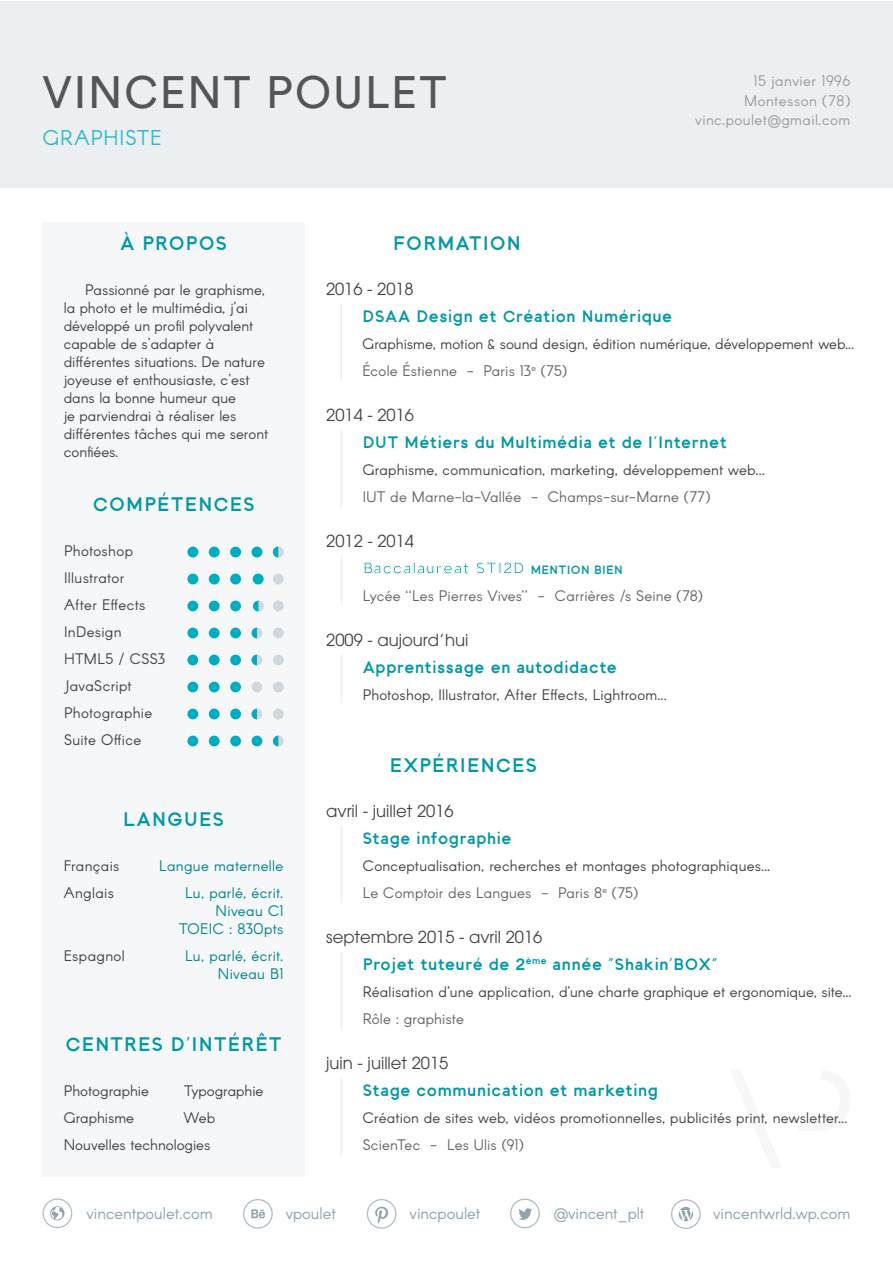
<style>
.page{position:relative;width:893px;height:1263px;background:#fff}
.page>*{position:absolute;margin:0;border:0;box-sizing:border-box;transform-origin:0 0}
.t1{font:45px "Circular Std";letter-spacing:.04em;color:#545555}
.t2{font:21px "Arcon";letter-spacing:.045em;color:#00acc1}
.t3{font:700 19.5px "Toma Sans";letter-spacing:.06em;color:#0097a7}
.Poste{font:700 16.5px "Toma Sans";letter-spacing:.035em;color:#0097a7}
.Date{font:16.5px "UTM Avo";color:#434343}
.t4{font:16.5px "Arcon";color:#90a4ae}
.Contenu{font:15px/18px "Arcon";letter-spacing:.005em;color:#444}
.Lieu{font:15px "Arcon";letter-spacing:.01em;color:#666}
.t5{font:15px/18px "Arcon";letter-spacing:.025em;color:#00838f;text-align:right}
.Contenu-2{font:15px/19.5px "Arcon";letter-spacing:.03em;color:#444;text-align:right}
.Contenu-3{font:15px "Arcon";letter-spacing:.025em;color:#444}
.s1{font-size:13.5px}
.s2{font-size:12px}
</style>
<div class="page">
<div style="left:43px;top:223px;width:262px;height:954px;background:#f5f7f8"></div>
<svg style="left:243px;top:1199px;width:30px;height:30px"></svg>
<svg style="left:43px;top:1198px;width:29px;height:30px"></svg>
<svg style="left:671px;top:1199px;width:30px;height:30px"></svg>
<svg style="left:367px;top:1199px;width:29px;height:30px"></svg>
<svg style="left:510px;top:1198px;width:30px;height:30px"></svg>
<hr style="left:341px;top:826px;width:1px;height:77px;background:#eceff1">
<hr style="left:341px;top:952px;width:1px;height:77px;background:#eceff1">
<hr style="left:341px;top:1078px;width:1px;height:77px;background:#eceff1">
<hr style="left:341px;top:430px;width:1px;height:77px;background:#eceff1">
<hr style="left:340px;top:304px;width:2px;height:77px;background:#eceff1">
<hr style="left:341px;top:556px;width:1px;height:48px;background:#eceff1">
<hr style="left:341px;top:655px;width:1px;height:48px;background:#eceff1">
<svg style="left:273px;top:547px;width:11px;height:10px"></svg>
<svg style="left:273px;top:547px;width:5px;height:10px"></svg>
<div style="left:187px;top:547px;width:11px;height:10px;background:#00acc1;border-radius:50%"></div>
<div style="left:209px;top:547px;width:11px;height:10px;background:#00acc1;border-radius:50%"></div>
<div style="left:230px;top:547px;width:11px;height:10px;background:#00acc1;border-radius:50%"></div>
<div style="left:251px;top:547px;width:11px;height:10px;background:#00acc1;border-radius:50%"></div>
<div style="left:253px;top:574px;width:11px;height:10px;background:#00acc1;border-radius:50%"></div>
<div style="left:187px;top:574px;width:11px;height:10px;background:#00acc1;border-radius:50%"></div>
<div style="left:209px;top:574px;width:11px;height:10px;background:#00acc1;border-radius:50%"></div>
<div style="left:230px;top:574px;width:11px;height:10px;background:#00acc1;border-radius:50%"></div>
<div style="left:273px;top:574px;width:11px;height:10px;background:#cfd8dc;border-radius:50%"></div>
<div style="left:252px;top:682px;width:10px;height:10px;background:#cfd8dc;border-radius:50%"></div>
<div style="left:230px;top:682px;width:11px;height:10px;background:#00acc1;border-radius:50%"></div>
<div style="left:187px;top:682px;width:11px;height:10px;background:#00acc1;border-radius:50%"></div>
<div style="left:209px;top:682px;width:11px;height:10px;background:#00acc1;border-radius:50%"></div>
<div style="left:273px;top:682px;width:11px;height:10px;background:#cfd8dc;border-radius:50%"></div>
<div style="left:187px;top:628px;width:11px;height:10px;background:#00acc1;border-radius:50%"></div>
<div style="left:209px;top:628px;width:11px;height:10px;background:#00acc1;border-radius:50%"></div>
<div style="left:230px;top:628px;width:11px;height:10px;background:#00acc1;border-radius:50%"></div>
<div style="left:273px;top:628px;width:11px;height:10px;background:#cfd8dc;border-radius:50%"></div>
<div style="left:252px;top:628px;width:10px;height:10px;background:#cfd8dc;border-radius:50%"></div>
<svg style="left:252px;top:628px;width:5px;height:10px"></svg>
<svg style="left:253px;top:601px;width:11px;height:10px"></svg>
<svg style="left:253px;top:601px;width:5px;height:10px"></svg>
<div style="left:187px;top:601px;width:11px;height:10px;background:#00acc1;border-radius:50%"></div>
<div style="left:209px;top:601px;width:11px;height:10px;background:#00acc1;border-radius:50%"></div>
<div style="left:230px;top:601px;width:11px;height:10px;background:#00acc1;border-radius:50%"></div>
<div style="left:273px;top:601px;width:11px;height:10px;background:#cfd8dc;border-radius:50%"></div>
<div style="left:187px;top:736px;width:11px;height:10px;background:#00acc1;border-radius:50%"></div>
<div style="left:209px;top:736px;width:11px;height:10px;background:#00acc1;border-radius:50%"></div>
<div style="left:230px;top:736px;width:11px;height:10px;background:#00acc1;border-radius:50%"></div>
<div style="left:252px;top:736px;width:10px;height:10px;background:#00acc1;border-radius:50%"></div>
<svg style="left:273px;top:736px;width:11px;height:10px"></svg>
<svg style="left:273px;top:736px;width:5px;height:10px"></svg>
<div style="left:187px;top:655px;width:11px;height:10px;background:#00acc1;border-radius:50%"></div>
<div style="left:209px;top:655px;width:11px;height:10px;background:#00acc1;border-radius:50%"></div>
<div style="left:230px;top:655px;width:11px;height:10px;background:#00acc1;border-radius:50%"></div>
<div style="left:273px;top:655px;width:11px;height:10px;background:#cfd8dc;border-radius:50%"></div>
<div style="left:252px;top:655px;width:10px;height:10px;background:#cfd8dc;border-radius:50%"></div>
<svg style="left:252px;top:655px;width:5px;height:10px"></svg>
<div style="left:187px;top:709px;width:11px;height:10px;background:#00acc1;border-radius:50%"></div>
<div style="left:209px;top:709px;width:11px;height:10px;background:#00acc1;border-radius:50%"></div>
<div style="left:230px;top:709px;width:11px;height:10px;background:#00acc1;border-radius:50%"></div>
<div style="left:273px;top:709px;width:11px;height:10px;background:#cfd8dc;border-radius:50%"></div>
<div style="left:252px;top:709px;width:10px;height:10px;background:#cfd8dc;border-radius:50%"></div>
<svg style="left:252px;top:709px;width:5px;height:10px"></svg>
<div style="left:1px;top:1px;width:892px;height:186px;background:#eceff1"></div>
<p class="t1" style="left:43px;top:65px;width:405px">VINCENT POULET</p>
<p class="Contenu-2" style="left:695px;top:73px;width:157px">15 janvier 1996<br>Montesson (78) vinc.poulet@gmail.com</p>
<h2 class="t2" style="left:43px;top:124px;width:121px">GRAPHISTE</h2>
<p class="t3" style="left:120px;top:226px;width:109px">À PROPOS</p>
<p class="Contenu" style="left:64px;top:281px;width:206px;text-indent:21px">Passionné par le graphisme, la photo et le multimédia, j'ai développé un profil polyvalent capable de s'adapter à différentes situations. De nature joyeuse et enthousiaste, c'est dans la bonne humeur que<br>je parviendrai à réaliser les différentes tâches qui me seront confiées.</p>
<p class="t3" style="left:93px;top:487px;width:163px">COMPÉTENCES</p>
<p class="Contenu" style="left:64px;top:542px;width:70px">Photoshop</p>
<p class="Contenu" style="left:64px;top:569px;width:62px">Illustrator</p>
<p class="Contenu" style="left:64px;top:596px;width:83px">After Effects</p>
<p class="Contenu" style="left:64px;top:623px;width:59px">InDesign</p>
<p class="Contenu" style="left:64px;top:650px;width:103px">HTML5 / CSS3</p>
<p class="Contenu" style="left:64px;top:677px;width:69px">JavaScript</p>
<p class="Contenu" style="left:64px;top:704px;width:90px">Photographie</p>
<p class="Contenu" style="left:64px;top:731px;width:79px">Suite Office</p>
<p class="t3" style="left:123px;top:802px;width:102px">LANGUES</p>
<p class="Contenu" style="left:64px;top:857px;width:57px">Français</p>
<p class="Contenu-3" style="left:64px;top:883px;width:52px">Anglais</p>
<p class="Contenu-3" style="left:64px;top:946px;width:63px">Espagnol</p>
<p class="t5" style="left:159px;top:857px;width:126px">Langue maternelle</p>
<p class="t5" style="left:185px;top:884px;width:100px">Lu, parlé, écrit.<br>Niveau C1</p>
<p class="t5" style="left:179px;top:920px;width:106px">TOEIC : 830pts</p>
<p class="t5" style="left:185px;top:947px;width:100px">Lu, parlé, écrit.<br>Niveau B1</p>
<p class="t3" style="left:65px;top:1027px;width:218px">CENTRES D'INTÉRÊT</p>
<p class="Contenu" style="left:64px;top:1082px;width:87px">Photographie</p>
<p class="Contenu" style="left:64px;top:1109px;width:72px">Graphisme</p>
<p class="Contenu" style="left:184px;top:1082px;width:81px">Typographie</p>
<p class="Contenu" style="left:184px;top:1109px;width:33px">Web</p>
<p class="Contenu" style="left:64px;top:1136px;width:148px">Nouvelles technologies</p>
<p class="t3" style="left:393px;top:226px;width:129px">FORMATION</p>
<p class="Date" style="left:326px;top:276px;width:89px">2016 - 2018</p>
<p class="Poste" style="left:362px;top:302px;width:311px">DSAA Design et Création Numérique</p>
<p class="Contenu" style="left:362px;top:335px;width:494px">Graphisme, motion <span class="s1">&amp;</span> sound design, édition numérique, développement web...</p>
<p class="Lieu" style="left:362px;top:361px;width:206px">École Éstienne - Paris 13<sup>e</sup> (75)</p>
<p class="Date" style="left:326px;top:402px;width:89px">2014 - 2016</p>
<p class="Poste" style="left:363px;top:428px;width:366px">DUT Métiers du Multimédia et de l'Internet</p>
<p class="Contenu" style="left:363px;top:461px;width:404px">Graphisme, communication, marketing, développement web...</p>
<p class="Lieu" style="left:363px;top:487px;width:349px">IUT de Marne-la-Vallée - Champs-sur-Marne (77)</p>
<p class="Date" style="left:326px;top:528px;width:89px">2012 - 2014</p>
<p class="Poste" style="left:363px;top:554px;width:262px">Baccalauréat STI2D <span class="s2">MENTION BIEN</span></p>
<p class="Lieu" style="left:363px;top:586px;width:341px">Lycée ‘‘Les Pierres Vives’’ - Carrières /s Seine (78)</p>
<p class="Date" style="left:326px;top:627px;width:144px">2009 - aujourd'hui</p>
<p class="Poste" style="left:363px;top:653px;width:256px">Apprentissage en autodidacte</p>
<p class="Contenu" style="left:363px;top:686px;width:306px">Photoshop, Illustrator, After Effects, Lightroom...</p>
<p class="t3" style="left:390px;top:748px;width:149px">EXPÉRIENCES</p>
<p class="Date" style="left:326px;top:798px;width:129px">avril - juillet 2016</p>
<p class="Poste" style="left:363px;top:824px;width:151px">Stage infographie</p>
<p class="Contenu" style="left:363px;top:857px;width:409px">Conceptualisation, recherches et montages photographiques...</p>
<p class="Lieu" style="left:363px;top:883px;width:277px">Le Comptoir des Langues - Paris 8<sup>e</sup> (75)</p>
<p class="Date" style="left:326px;top:924px;width:217px">septembre 2015 - avril 2016</p>
<p class="Poste" style="left:363px;top:950px;width:356px">Projet tuteuré de 2<sup>ème</sup> année "Shakin'BOX"</p>
<p class="Contenu" style="left:363px;top:983px;width:490px">Réalisation d’une application, d’une charte graphique et ergonomique, site...</p>
<p class="Lieu" style="left:363px;top:1009px;width:103px">Rôle : graphiste</p>
<p class="Date" style="left:326px;top:1050px;width:124px">juin - juillet 2015</p>
<p class="Poste" style="left:363px;top:1076px;width:297px">Stage communication et marketing</p>
<p class="Contenu" style="left:363px;top:1109px;width:486px">Création de sites web, vidéos promotionnelles, publicités print, newsletter...</p>
<p class="Lieu" style="left:363px;top:1135px;width:162px">ScienTec - Les Ulis (91)</p>
<p class="t4" style="left:87px;top:1203px;width:128px">vincentpoulet.com</p>
<p class="t4" style="left:286px;top:1203px;width:52px">vpoulet</p>
<p class="t4" style="left:410px;top:1203px;width:72px">vincpoulet</p>
<p class="t4" style="left:554px;top:1202px;width:92px">@vincent_plt</p>
<p class="t4" style="left:713px;top:1203px;width:139px">vincentwrld.wp.com</p>
</div>
